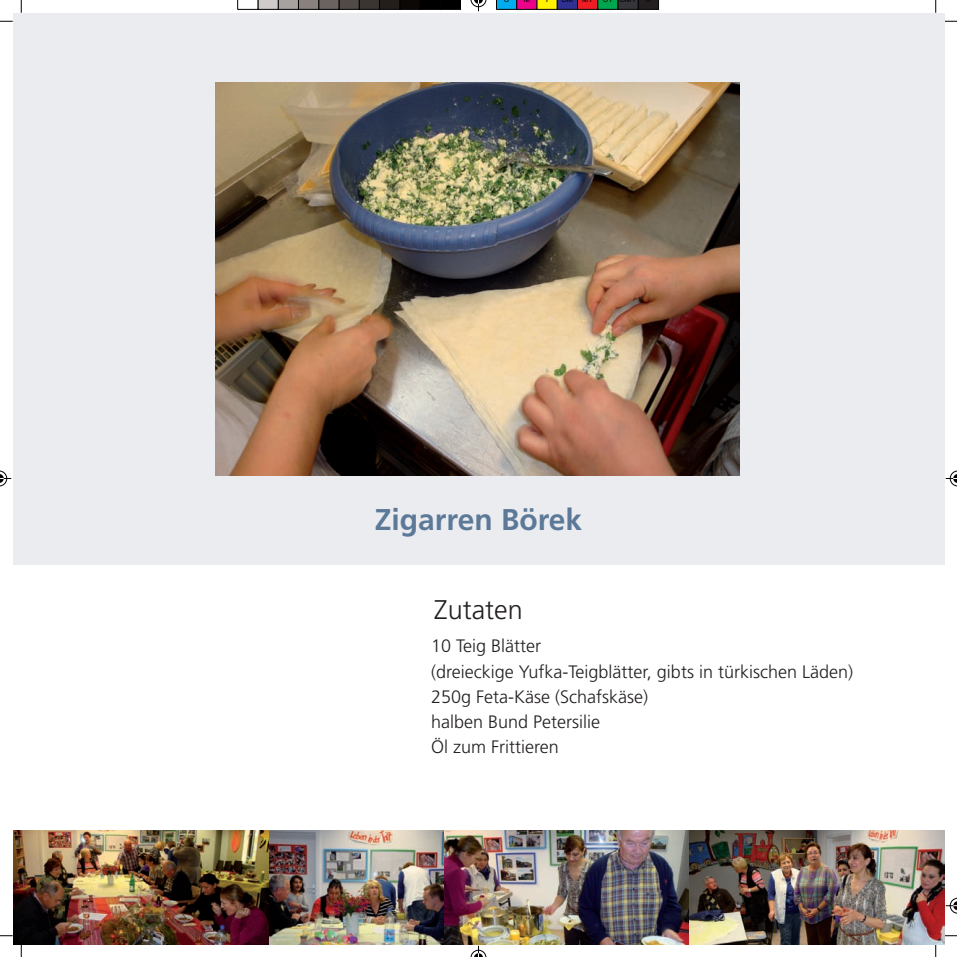
<style>
.page{position:relative;width:957px;height:957px;background:#fff}
.page>*{position:absolute;margin:0;border:0;box-sizing:border-box;transform-origin:0 0}
.t1{font:700 30px "Frutiger";color:#5c7998}
.t2{font:300 27px "Frutiger";color:#231f20}
.t3{font:300 18px/25.2px "Frutiger";color:#231f20}
</style>
<div class="page">
<svg style="left:0;top:935px;width:13px;height:1px"></svg>
<svg style="left:21px;top:944px;width:1px;height:13px"></svg>
<svg style="left:0;top:21px;width:13px;height:1px"></svg>
<svg style="left:21px;top:0;width:1px;height:13px"></svg>
<svg style="left:944px;top:21px;width:13px;height:1px"></svg>
<svg style="left:935px;top:0;width:1px;height:13px"></svg>
<svg style="left:944px;top:935px;width:13px;height:1px"></svg>
<svg style="left:935px;top:944px;width:1px;height:13px"></svg>
<svg style="left:470px;top:945px;width:17px;height:12px"></svg>
<svg style="left:0;top:470px;width:11px;height:17px"></svg>
<svg style="left:945px;top:470px;width:12px;height:17px"></svg>
<svg style="left:945px;top:897px;width:12px;height:17px"></svg>
<svg style="left:237px;top:0;width:250px;height:11px"></svg>
<svg style="left:496px;top:0;width:163px;height:10px;background:#5c4f4d"></svg>
<div style="left:13px;top:13px;width:931px;height:552px;background:#eaecf0"></div>
<img style="left:215px;top:83px;width:524px;height:393px">
<img style="left:13px;top:830px;width:256px;height:114px">
<img style="left:269px;top:830px;width:176px;height:114px">
<img style="left:445px;top:830px;width:245px;height:114px">
<img style="left:690px;top:830px;width:254px;height:114px">
<h1 class="t1" style="left:375px;top:507px;width:209px">Zigarren Börek</h1>
<h2 class="t2" style="left:434px;top:598px;width:90px">Zutaten</h2>
<p class="t3" style="left:431px;top:635px;width:423px">10 Teig Blätter<br>(dreieckige Yufka-Teigblätter, gibts in türkischen Läden)<br>250g Feta-Käse (Schafskäse)<br>halben Bund Petersilie<br>Öl zum Frittieren</p>
</div>
